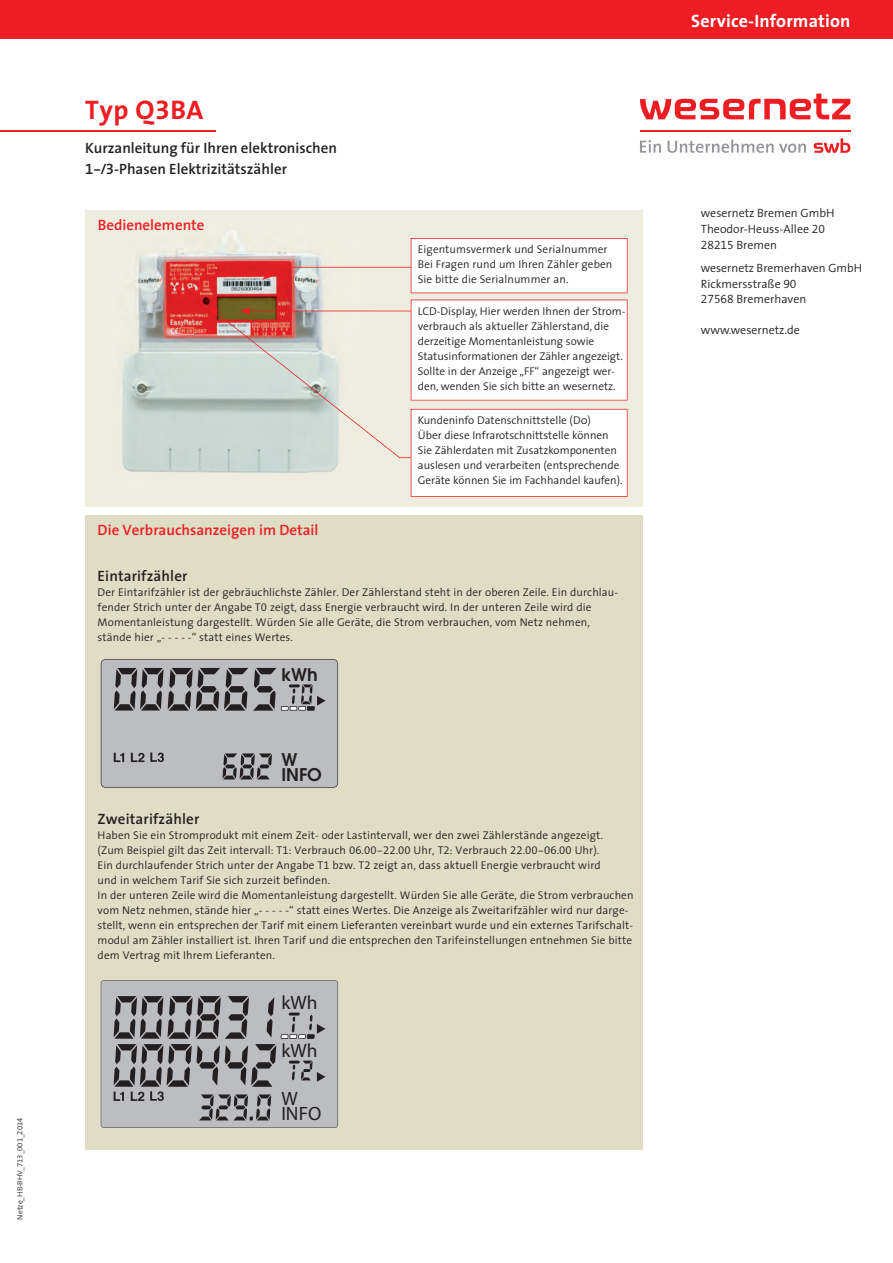
<style>
.page{position:relative;width:893px;height:1263px;background:#fff}
.page>*{position:absolute;margin:0;border:0;box-sizing:border-box;transform-origin:0 0}
.t1{font:700 27px "The Sans";color:#ee1d23}
.t2{font:600 19.35px/15.6px "Avant Gard";color:#231f20}
.t3{font:700 18px "The Sans";letter-spacing:.01em;color:#fff}
.t4{font:600 15px/21px "The Sans";color:#231f20}
.t5{font:600 15px "The Sans";color:#ee1d23}
.t6{font:300 12px/15.8px "The Sans";color:#231f20}
.t7{font:300 11.25px/15px "The Sans";letter-spacing:.01em;color:#231f20}
.t8{font:300 7.5px "The Sans";color:#231f20}
.s1{font-family:"The Sans Semi Light Expert";font-weight:400}
.s2{font-family:"The Sans Bold Expert";font-weight:400}
.s3{font-family:"The Sans Semi Bold Expert";font-weight:400}
</style>
<div class="page">
<div style="left:85px;top:210px;width:557px;height:297px;background:#eeede0"></div>
<img style="left:122px;top:231px;width:201px;height:242px">
<hr style="left:640px;top:130px;width:210px;height:1px;background:#ee1d23">
<svg style="left:640px;top:140px;width:21px;height:13px"></svg>
<svg style="left:668px;top:140px;width:138px;height:13px"></svg>
<svg style="left:814px;top:138px;width:36px;height:15px"></svg>
<svg style="left:640px;top:94px;width:210px;height:25px"></svg>
<div style="left:0;top:0;width:893px;height:38px;background:#ee1d23"></div>
<hr style="left:0;top:131px;width:215px;height:1px;background:#ee1d23">
<div style="left:85px;top:516px;width:557px;height:634px;background:#dfddc5"></div>
<svg style="left:263px;top:238px;width:365px;height:55px"></svg>
<svg style="left:209px;top:300px;width:419px;height:197px"></svg>
<svg style="left:101px;top:659px;width:237px;height:129px;background:#a5a5a8"></svg>
<svg style="left:101px;top:980px;width:237px;height:148px;background:#9f9fa2"></svg>
<p class="t8" style="left:14px;top:1219px;width:103px;rotate:-90deg">Netze_HB-BHV_<span class="s1">713_001_2014</span></p>
<h1 class="t1" style="left:85px;top:88px;width:120px">Typ Q<span class="s2">3</span>BA</h1>
<h3 class="t4" style="left:85px;top:137px;width:254px">Kurzanleitung für Ihren elektronischen<br><span class="s3">1-/3</span>-Phasen Elektrizitätszähler</h3>
<h3 class="t5" style="left:98px;top:212px;width:108px">Bedienelemente</h3>
<p class="t7" style="left:418px;top:242px;width:196px">Eigentumsvermerk und Serialnummer<br>Bei Fragen rund um Ihren Zähler geben<br>Sie bitte die Serialnummer an.</p>
<p class="t7" style="left:418px;top:303px;width:209px">LCD-Display, Hier werden Ihnen der Strom&shy;ver brauch als aktueller Zählerstand, die derzeitige Momentanleistung sowie Statusinformationen der Zähler angezeigt.<br>Sollte in der An zeige „FF“ angezeigt wer&shy;den, wen den Sie sich bitte an wesernetz.</p>
<p class="t7" style="left:418px;top:413px;width:206px">Kundeninfo Datenschnittstelle (D0)<br>Über diese Infrarotschnittstelle können Sie Zählerdaten mit Zu satzkomponenten auslesen und verarbeiten (entsprechende Ge rä te können Sie im Fachhandel kaufen).</p>
<h3 class="t5" style="left:98px;top:517px;width:222px">Die Verbrauchsanzeigen im Detail</h3>
<h3 class="t4" style="left:98px;top:565px;width:91px">Eintarifzähler</h3>
<p class="t7" style="left:98px;top:584px;width:522px">Der Eintarifzähler ist der gebräuchlichste Zähler. Der Zählerstand steht in der oberen Zeile. Ein durchlau&shy;fender Strich unter der Angabe T<span class="s1">0</span> zeigt, dass Energie verbraucht wird. In der unteren Zeile wird die Momentanleistung dargestellt. Würden Sie alle Geräte, die Strom verbrauchen, vom Netz nehmen, stände hier „- - - - -“ statt eines Wertes.</p>
<h2 class="t2" style="left:282px;top:666px;width:38px">kWh</h2>
<h2 class="t2" style="left:282px;top:751px;width:42px">W<br>INFO</h2>
<h3 class="t4" style="left:98px;top:808px;width:103px">Zweitarifzähler</h3>
<p class="t7" style="left:98px;top:827px;width:537px">Haben Sie ein Stromprodukt mit einem Zeit- oder Lastintervall, wer den zwei Zählerstände angezeigt.<br>(Zum Beispiel gilt das Zeit intervall: T<span class="s1">1</span>: Verbrauch <span class="s1">06.00-22.00</span> Uhr, T<span class="s1">2</span>: Verbrauch <span class="s1">22.00-06.00</span> Uhr).<br>Ein durchlaufender Strich unter der Angabe T<span class="s1">1</span> bzw. T<span class="s1">2</span> zeigt an, dass aktuell Energie verbraucht wird<br>und in welchem Tarif Sie sich zurzeit befinden.<br>In der unteren Zeile wird die Momentanleistung dargestellt. Würden Sie alle Geräte, die Strom verbrauchen vom Netz nehmen, stände hier „- - - - -“ statt eines Wertes. Die Anzeige als Zweitarifzähler wird nur darge&shy;stellt, wenn ein entsprechen der Tarif mit einem Lieferanten vereinbart wurde und ein externes Tarifschalt&shy;modul am Zähler installiert ist. Ihren Tarif und die entsprechen den Tarifeinstellungen entnehmen Sie bitte dem Vertrag mit Ihrem Lieferanten.</p>
<h2 class="t2" style="left:281px;top:994px;width:38px">kWh</h2>
<h2 class="t2" style="left:281px;top:1042px;width:38px">kWh</h2>
<h2 class="t2" style="left:281px;top:1090px;width:42px">W<br>INFO</h2>
<h3 class="t3" style="left:691px;top:6px;width:161px">Service-Information</h3>
<p class="t6" style="left:701px;top:205px;width:135px">wesernetz Bremen GmbH<br>Theodor-Heuss-Allee <span class="s1">20<br>28215</span> Bremen</p>
<p class="t6" style="left:701px;top:259px;width:163px">wesernetz Bremerhaven GmbH<br>Rickmersstraße <span class="s1">90<br>27568</span> Bremerhaven</p>
<p class="t6" style="left:701px;top:322px;width:101px">www.wesernetz.de</p>
</div>
